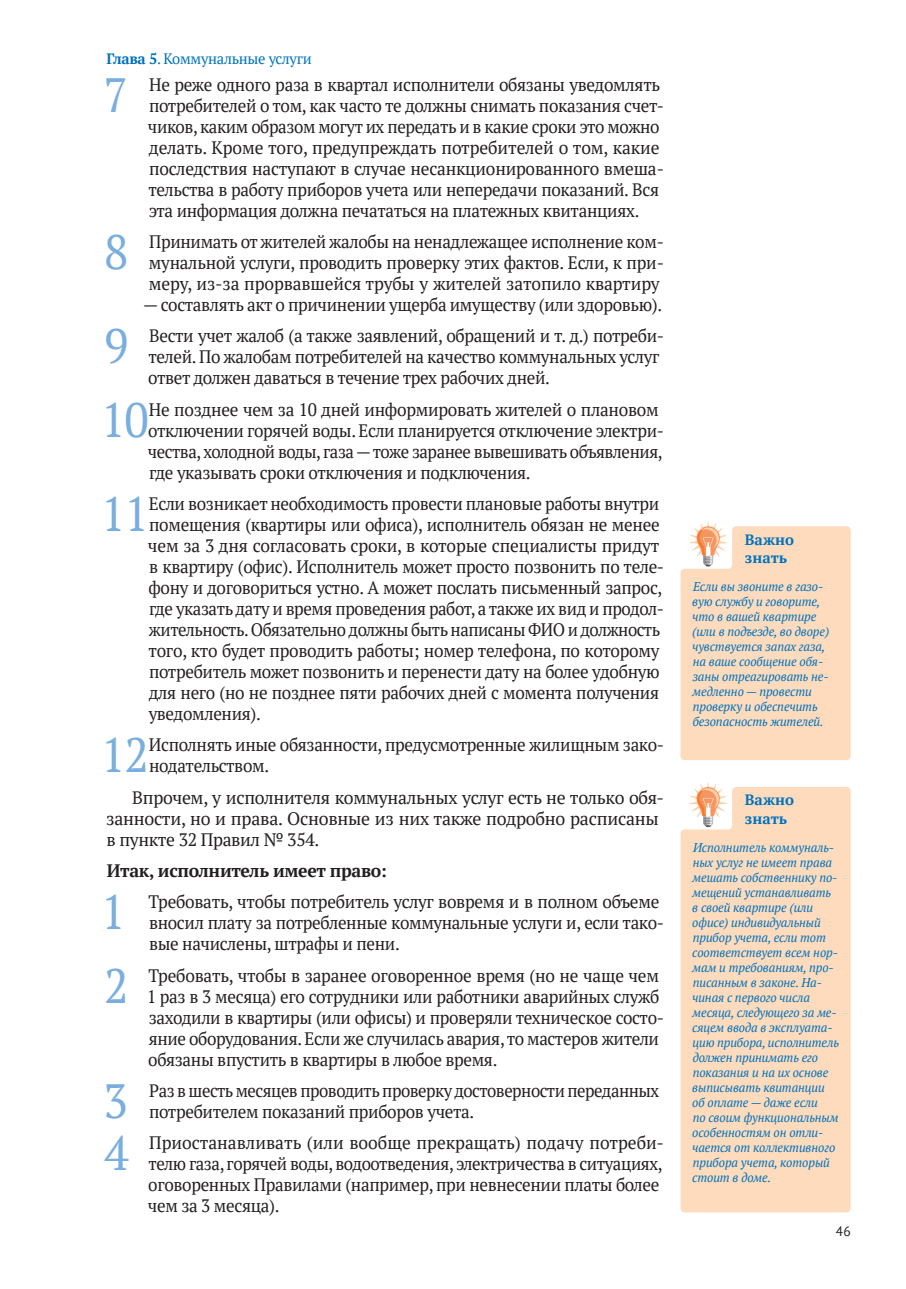
<style>
.page{position:relative;width:906px;height:1289px;background:#fff}
.page>*{position:absolute;margin:0;border:0;box-sizing:border-box;transform-origin:0 0}
.Нумерованный_список{font:48px "PT Serif";color:#79aede;scale:.95 1}
.Нумерованный_список-2{font:18px/21px "PT Serif";letter-spacing:-.02em;color:#231f20;scale:.95 1}
.Нумерованный_список-3{font:18px/21px "PT Serif";letter-spacing:-.02em;color:#231f20;scale:.96 1}
.Нумерованный_список-4{font:18px/21px "PT Serif";letter-spacing:-.02em;color:#231f20}
.Основной_текст{font:18px/21px "PT Serif";letter-spacing:-.015em;color:#231f20}
.Нумерованный_список-5{font:18px/21px "PT Serif";letter-spacing:-.02em;color:#231f20;scale:.93 1}
.Основной_текст_без_а{font:700 18px "PT Serif";letter-spacing:-.02em;color:#231f20}
.t1{font:15px "PT Serif";letter-spacing:-.02em;color:#0072bc}
.t2{font:700 15px "PT Serif";color:#0072bc}
.t3{font:13.5px "PT Sans";color:#231f20}
.Сноски{font:italic 12.75px/15px "PT Serif";letter-spacing:-.01em;color:#0072bc}
.s1{font-weight:700}
</style>
<div class="page">
<svg style="left:680px;top:521px;width:170px;height:239px;background:#fcddc1"></svg>
<div style="left:680px;top:787px;width:170px;height:425px;background:#fddbbc"></div>
<svg style="left:687px;top:782px;width:42px;height:45px"></svg>
<p class="t1" style="left:106px;top:49px;width:207px"><span class="s1">Глава 5</span>. Коммунальные услуги</p>
<p class="Нумерованный_список" style="left:103px;top:63px;width:27px">7</p>
<p class="Нумерованный_список-2" style="left:148px;top:73px;width:545px">Не реже одного раза в квартал исполнители обязаны уведомлять потребителей о том, как часто те должны снимать показания счет&shy;чиков, каким образом могут их передать и в какие сроки это можно делать. Кроме того, предупреждать потребителей о том, какие последствия наступают в случае несанкционированного вмеша&shy;тельства в работу приборов учета или непередачи показаний. Вся эта информация должна печататься на платежных квитанциях.</p>
<p class="Нумерованный_список" style="left:104px;top:221px;width:27px">8</p>
<p class="Нумерованный_список-2" style="left:149px;top:231px;width:544px;text-align:justify">Принимать от жителей жалобы на ненадлежащее исполнение ком&shy;мунальной услуги, проводить проверку этих фактов. Если, к при&shy;меру, из-за прорвавшейся трубы у жителей затопило квартиру</p>
<p class="Нумерованный_список-2" style="left:143px;top:294px;width:548px">— составлять акт о причинении ущерба имуществу (или здоровью).</p>
<p class="Нумерованный_список" style="left:104px;top:315px;width:27px">9</p>
<p class="Нумерованный_список-2" style="left:148px;top:325px;width:544px">Вести учет жалоб (а также заявлений, обращений и т. д.) потреби&shy;телей. По жалобам потребителей на качество коммунальных услуг ответ должен даваться в течение трех рабочих дней.</p>
<p class="Нумерованный_список" style="left:101px;top:388px;width:52px">10</p>
<p class="Нумерованный_список-3" style="left:148px;top:398px;width:539px">Не позднее чем за 10 дней информировать жителей о плановом отключении горячей воды. Если планируется отключение электри&shy;чества, холодной воды, газа — тоже заранее вывешивать объявления, где указывать сроки отключения и подключения.</p>
<p class="Нумерованный_список" style="left:101px;top:483px;width:52px">11</p>
<p class="Нумерованный_список-2" style="left:148px;top:493px;width:545px">Если возникает необходимость провести плановые работы внутри помещения (квартиры или офиса), исполнитель обязан не менее чем за 3 дня согласовать сроки, в которые специалисты придут в квартиру (офис). Исполнитель может просто позвонить по теле&shy;фону и договориться устно. А может послать письменный запрос, где указать дату и время проведения работ, а также их вид и продол&shy;жительность. Обязательно должны быть написаны ФИО и должность того, кто будет проводить работы; номер телефона, по которому потребитель может позвонить и перенести дату на более удобную для него (но не позднее пяти рабочих дней с момента получения уведомления).</p>
<p class="Нумерованный_список" style="left:101px;top:724px;width:52px">12</p>
<p class="Нумерованный_список-2" style="left:149px;top:734px;width:544px">Исполнять иные обязанности, предусмотренные жилищным зако&shy;нодательством.</p>
<p class="Основной_текст" style="left:106px;top:786px;width:559px;text-indent:26px">Впрочем, у исполнителя коммунальных услуг есть не только обя&shy;занности, но и права. Основные из них также подробно расписаны в пункте 32 Правил № 354.</p>
<p class="Основной_текст_без_а" style="left:107px;top:858px;width:282px">Итак, исполнитель имеет право:</p>
<p class="Нумерованный_список" style="left:101px;top:881px;width:27px">1</p>
<p class="Нумерованный_список-3" style="left:148px;top:891px;width:538px">Требовать, чтобы потребитель услуг вовремя и в полном объеме вносил плату за потребленные коммунальные услуги и, если тако&shy;вые начислены, штрафы и пени.</p>
<p class="Нумерованный_список" style="left:104px;top:954px;width:27px">2</p>
<p class="Нумерованный_список-3" style="left:147px;top:964px;width:540px">Требовать, чтобы в заранее оговоренное время (но не чаще чем 1 раз в 3 месяца) его сотрудники или работники аварийных служб заходили в квартиры (или офисы) и проверяли техническое состо&shy;яние оборудования. Если же случилась авария, то мастеров жители обязаны впустить в квартиры в любое время.</p>
<p class="Нумерованный_список" style="left:104px;top:1069px;width:27px">3</p>
<p class="Нумерованный_список-5" style="left:149px;top:1079px;width:550px">Раз в шесть месяцев проводить проверку достоверности переданных потребителем показаний приборов учета.</p>
<p class="Нумерованный_список" style="left:104px;top:1122px;width:27px">4</p>
<p class="Нумерованный_список-4" style="left:148px;top:1132px;width:517px">Приостанавливать (или вообще прекращать) подачу потреби&shy;телю газа, горячей воды, водоотведения, электричества в ситуациях, оговоренных Правилами (например, при невнесении платы более чем за 3 месяца).</p>
<p class="t2" style="left:745px;top:529px;width:51px">Важно</p>
<p class="t2" style="left:745px;top:547px;width:44px">знать</p>
<p class="Сноски" style="left:692px;top:579px;width:138px">Если вы звоните в газо&shy;вую службу и говорите, что в вашей квартире (или в подъезде, во дворе) чувствуется запах газа, на ваше сообщение обя&shy;заны отреагировать не&shy;медленно — провести проверку и обеспечить безопасность жителей.</p>
<p class="t2" style="left:745px;top:790px;width:51px">Важно</p>
<p class="t2" style="left:745px;top:808px;width:44px">знать</p>
<p class="Сноски" style="left:692px;top:839px;width:148px">Исполнитель коммуналь&shy;ных услуг не имеет права мешать собственнику по&shy;мещений устанавливать в своей квартире (или офисе) индивидуальный прибор учета, если тот соответствует всем нор&shy;мам и требованиям, про&shy;писанным в законе. На&shy;чиная с первого числа месяца, следующего за ме&shy;сяцем ввода в эксплуата&shy;цию прибора, исполнитель должен принимать его показания и на их основе выписывать квитанции об оплате — даже если<br>по своим функциональным особенностям он отли&shy;чается от коллективного прибора учета, который стоит в доме.</p>
<p class="t3" style="left:836px;top:1222px;width:16px">46</p>
</div>
